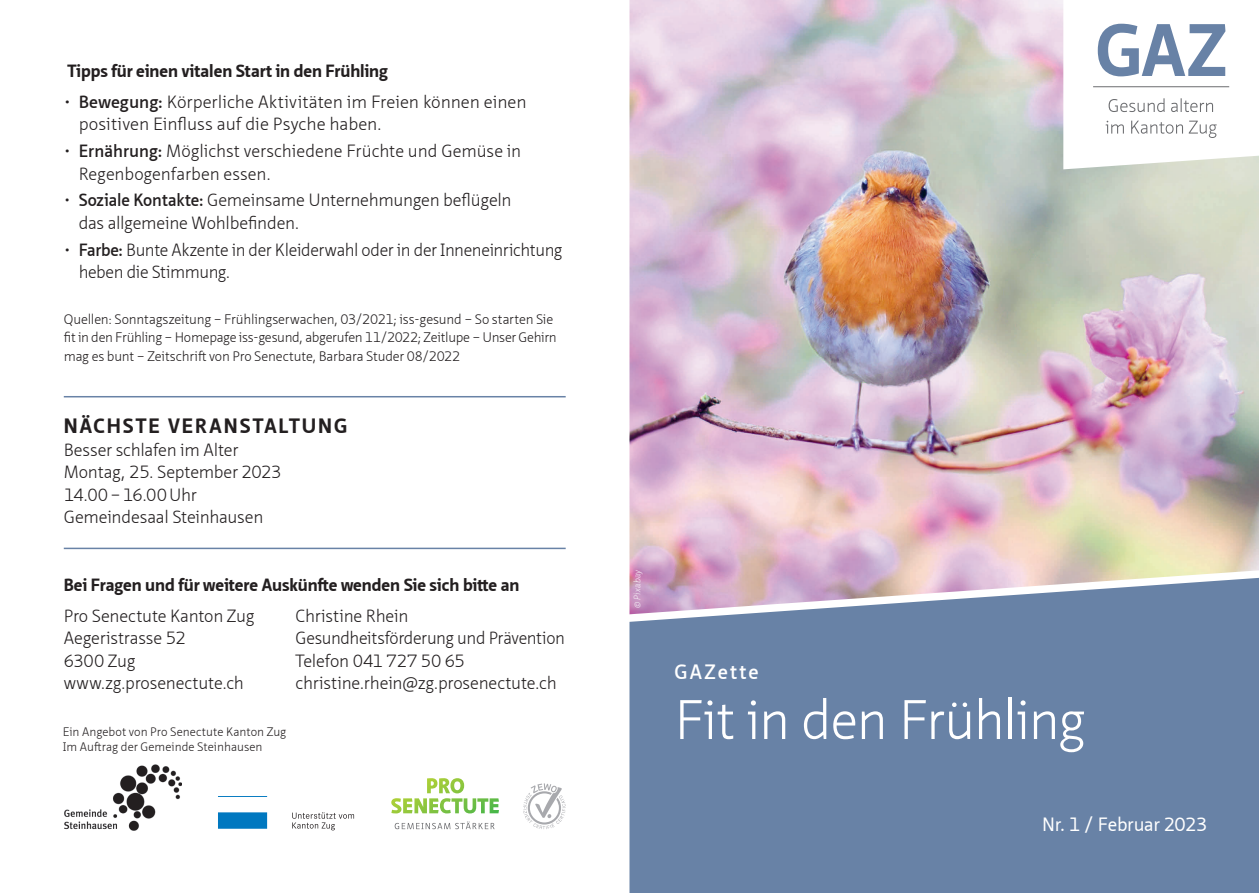
<style>
.page{position:relative;width:1259px;height:893px;background:#fff}
.page>*{position:absolute;margin:0;border:0;box-sizing:border-box;transform-origin:0 0}
.t1{font:300 54px "Neue Sans Pro";letter-spacing:-.03em;color:#fff}
.t2{font:700 20.25px "Neue Sans Pro";letter-spacing:.095em;color:#231f20}
.t3{font:600 20.25px "Neue Sans Pro";letter-spacing:.1em;color:#fff}
.t4{font:18.75px "Neue Sans Pro";letter-spacing:-.015em;color:#fff}
.t5{font:300 17.25px/22.5px "Neue Sans Pro";letter-spacing:-.01em;color:#231f20}
.t6{font:700 17.25px "Neue Sans Pro";letter-spacing:-.005em;color:#231f20}
.t7{font:300 13.5px/18.8px "Neue Sans Pro";letter-spacing:-.015em;color:#231f20}
.t8{font:300 12px/15px "Neue Sans Pro";letter-spacing:.005em;color:#231f20}
.t9{font:italic 100 9px "Neue Sans Pro";letter-spacing:.025em;color:#fff}
.s1{font-weight:600}
</style>
<div class="page">
<div style="left:629px;top:626px;width:630px;height:267px;background:#6882a6"></div>
<svg style="left:395px;top:821px;width:99px;height:8px"></svg>
<svg style="left:391px;top:778px;width:108px;height:35px"></svg>
<svg style="left:523px;top:783px;width:43px;height:46px"></svg>
<img style="left:629px;top:0;width:630px;height:565px">
<svg style="left:218px;top:796px;width:49px;height:33px"></svg>
<svg style="left:292px;top:812px;width:62px;height:18px"></svg>
<img style="left:64px;top:764px;width:117px;height:67px">
<hr style="left:64px;top:396px;width:502px;height:1px;background:#6882a6">
<hr style="left:64px;top:548px;width:502px;height:1px;background:#6882a6">
<svg style="left:1063px;top:0;width:196px;height:169px"></svg>
<svg style="left:629px;top:565px;width:630px;height:61px;background:#aba7bd"></svg>
<p class="t6" style="left:67px;top:60px;width:322px">Tipps für einen vitalen Start in den Frühling</p>
<p class="t5" style="left:79px;top:90px;width:449px;text-indent:-15px">• <span class="s1">Bewegung:</span> Körperliche Aktivitäten im Freien können einen positiven Einfluss auf die Psyche haben.</p>
<p class="t5" style="left:79px;top:140px;width:444px;text-indent:-15px">• <span class="s1">Ernährung:</span> Möglichst verschiedene Früchte und Gemüse in<br>Regenbogenfarben essen.</p>
<p class="t5" style="left:79px;top:189px;width:434px;text-indent:-15px">• <span class="s1">Soziale Kontakte:</span> Gemeinsame Unternehmungen beflügeln das allgemeine Wohlbefinden.</p>
<p class="t5" style="left:79px;top:238px;width:485px;text-indent:-15px">• <span class="s1">Farbe:</span> Bunte Akzente in der Kleiderwahl oder in der Inneneinrichtung heben die Stimmung.</p>
<p class="t7" style="left:64px;top:309px;width:494px">Quellen: Sonntagszeitung – Frühlingserwachen, 03/2021; iss-gesund – So starten Sie fit in den Frühling – Homepage iss-gesund, abgerufen 11/2022; Zeitlupe – Unser Gehirn mag es bunt – Zeitschrift von Pro Senectute, Barbara Studer 08/2022</p>
<p class="t2" style="left:64px;top:413px;width:285px">NÄCHSTE VERANSTALTUNG</p>
<p class="t5" style="left:64px;top:438px;width:219px">Besser schlafen im Alter<br>Montag, 25. September 2023<br>14.00–16.00Uhr<br>Gemeindesaal Steinhausen</p>
<p class="t6" style="left:64px;top:573px;width:457px">Bei Fragen und für weitere Auskünfte wenden Sie sich bitte an</p>
<p class="t5" style="left:64px;top:604px;width:192px">Pro Senectute Kanton Zug</p>
<p class="t5" style="left:296px;top:604px;width:114px">Christine Rhein</p>
<p class="t5" style="left:64px;top:627px;width:124px">Aegeristrasse 52</p>
<p class="t5" style="left:296px;top:627px;width:271px">Gesundheitsförderung und Prävention</p>
<p class="t5" style="left:64px;top:649px;width:73px">6300 Zug</p>
<p class="t5" style="left:296px;top:649px;width:171px">Telefon 041 727 50 65</p>
<p class="t5" style="left:64px;top:672px;width:182px">www.zg.prosenectute.ch</p>
<p class="t5" style="left:296px;top:672px;width:263px">christine.rhein@zg.prosenectute.ch</p>
<p class="t8" style="left:63px;top:724px;width:225px">Ein Angebot von Pro Senectute Kanton Zug<br>Im Auftrag der Gemeinde Steinhausen</p>
<p class="t9" style="left:631px;top:608px;width:40px;rotate:-90deg">© Pixabay</p>
<p class="t3" style="left:674px;top:659px;width:86px">GAZette</p>
<h1 class="t1" style="left:674px;top:685px;width:412px">Fit in den Frühling</h1>
<p class="t4" style="left:1042px;top:812px;width:166px">Nr. 1 / Februar 2023</p>
</div>
